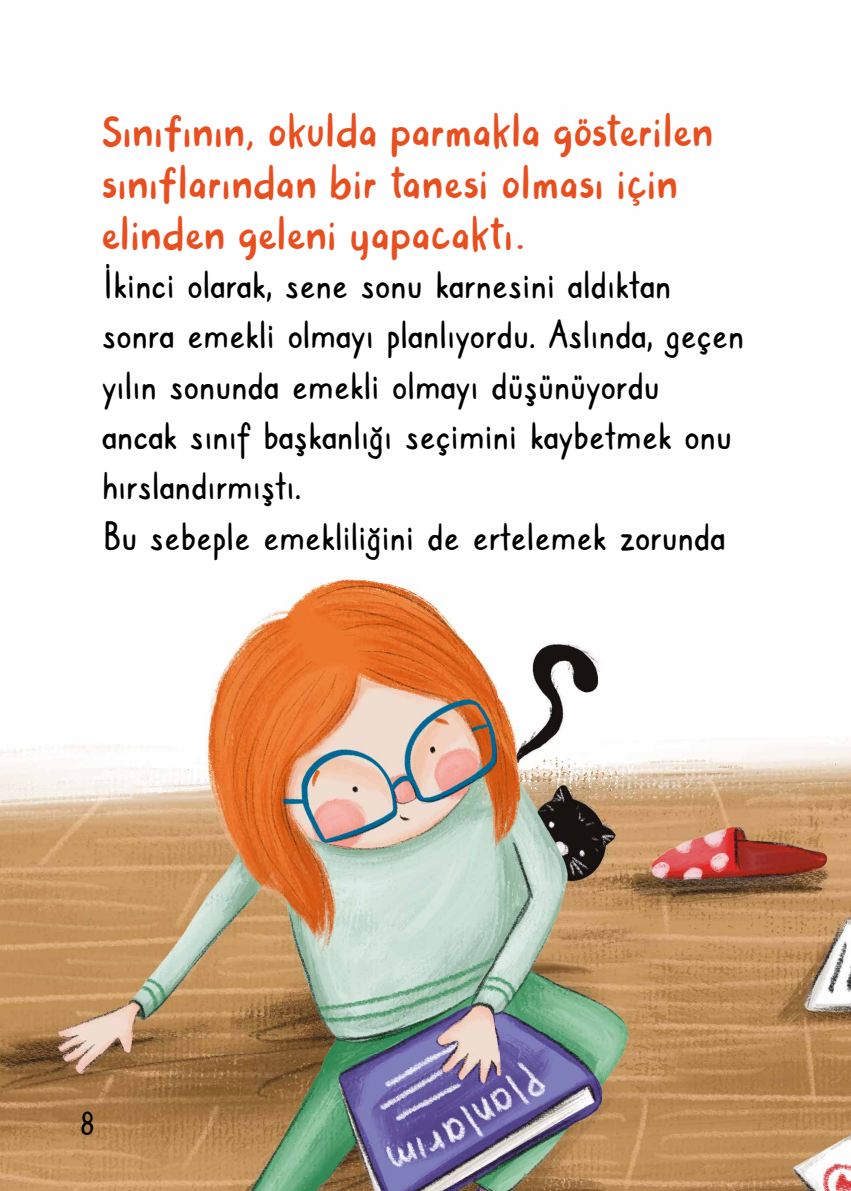
<style>
.page{position:relative;width:851px;height:1191px;background:#fff}
.page>*{position:absolute;margin:0;border:0;box-sizing:border-box;transform-origin:0 0}
.t1{font:700 42px/50.4px "Caroni";color:#000}
.t2{font:36px/51.6px "Pink Shark";letter-spacing:.04em;color:#e94e1f}
.t3{font:700 34px "Caroni";color:#000}
</style>
<div class="page">
<img style="left:0;top:577px;width:850px;height:614px">
<p class="t2" style="left:102px;top:105px;width:612px">Sınıfının, okulda parmakla gösterilen sınıflarından bir tanesi olması için elinden geleni yapacaktı.</p>
<p class="t1" style="left:102px;top:260px;width:643px">İkinci olarak, sene sonu karnesini aldıktan sonra emekli olmayı planlıyordu. Aslında, geçen yılın sonunda emekli olmayı düşünüyordu ancak sınıf başkanlığı seçimini kaybetmek onu hırslandırmıştı.<br>Bu sebeple emekliliğini de ertelemek zorunda</p>
<p class="t3" style="left:79px;top:1105px;width:17px">8</p>
</div>
